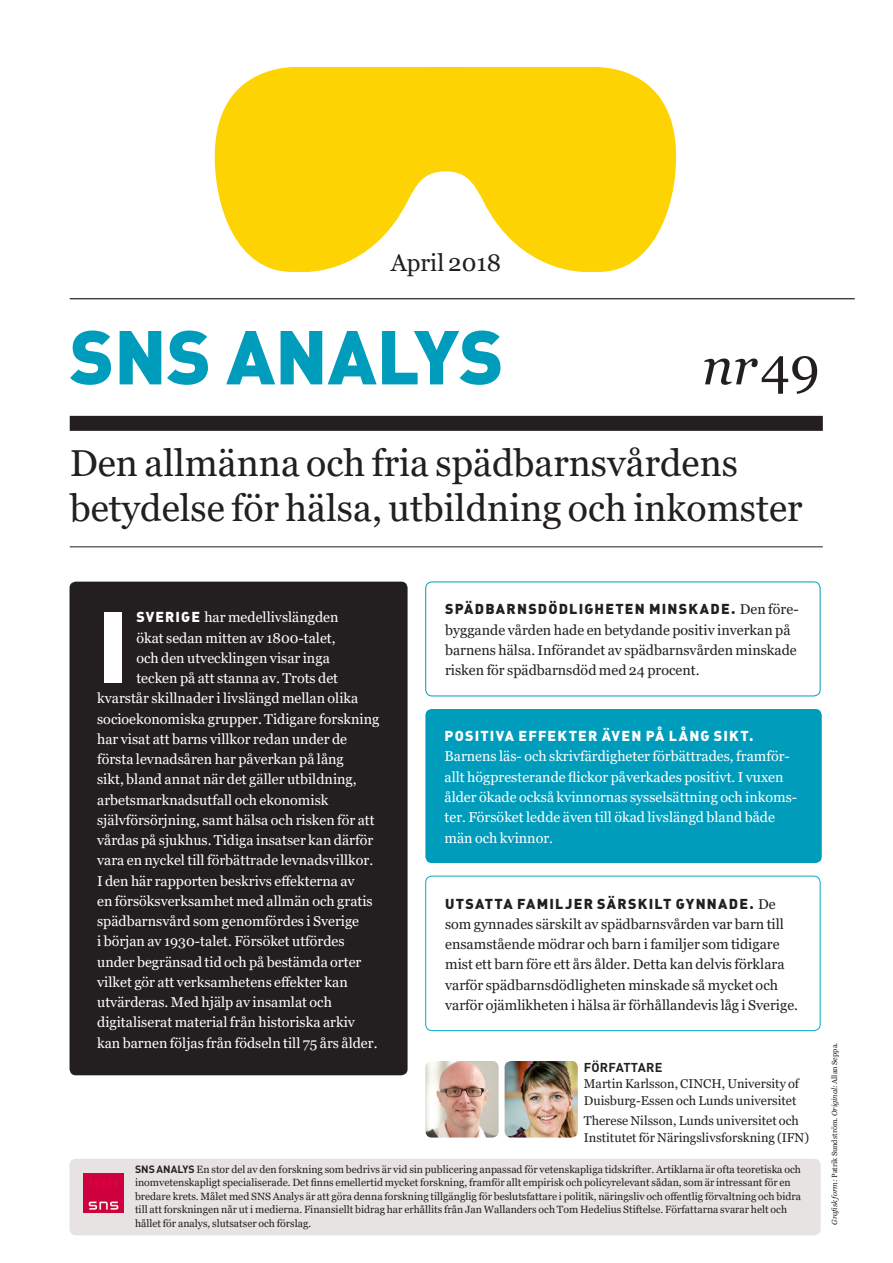
<style>
.page{position:relative;width:893px;height:1263px;background:#fff}
.page>*{position:absolute;margin:0;border:0;box-sizing:border-box;transform-origin:0 0}
.Brödtext{font:99.6px "DIN Black Alternate";color:#fff}
.SNS_Analys{font:75px "DIN Black Alternate";color:#009cbc}
.SNS_Analys-2{font:italic 52.5px "Georgia";color:#231f20}
.R_1{font:37.5px/45px "Georgia";color:#231f20}
.Datum{font:24px "Georgia";color:#231f20}
.Brödtext-2{font:14.25px "Georgia";color:#fff}
.Artikel_-_svart{font:14.25px/20.2px "Georgia";color:#231f20}
.Artikel_-_vit{font:14.25px/20.2px "Georgia";color:#fff}
.Författare{font:12.75px/16.5px "Georgia";color:#231f20}
.Författare-2{font:12.75px "DIN Bold Alternate";letter-spacing:.025em;color:#231f20}
.Redaktionsruta{font:10.5px/13.5px "Georgia";color:#231f20}
.Redaktionsruta-2{font:7.5px "Georgia";color:#231f20}
.s1{font-style:normal}
.s2{font-family:"DIN Black Alternate"}
.s3{font-family:"DIN Bold Alternate"}
.s4{font-style:italic}
</style>
<div class="page">
<hr style="left:70px;top:298px;width:785px;height:1px;background:#231f20">
<div style="left:70px;top:416px;width:753px;height:15px;background:#231f20"></div>
<hr style="left:70px;top:546px;width:753px;height:1px;background:#231f20">
<div style="left:70px;top:582px;width:338px;height:493px;background:#231f20;border-radius:6px"></div>
<div style="left:425px;top:582px;width:395px;height:114px;border:1px solid #009cbc;border-radius:6px"></div>
<svg style="left:215px;top:67px;width:207px;height:205px;background:#fed92a"></svg>
<svg style="left:422px;top:67px;width:254px;height:205px;fill:#fed304"></svg>
<div style="left:70px;top:1159px;width:751px;height:76px;background:#e7e3e2;border-radius:6px"></div>
<img style="left:505px;top:1061px;width:73px;height:76px">
<img style="left:425px;top:1061px;width:74px;height:76px">
<img style="left:83px;top:1173px;width:40px;height:40px">
<div style="left:425px;top:876px;width:395px;height:155px;border:1px solid #00abc5;border-radius:6px"></div>
<div style="left:425px;top:709px;width:397px;height:154px;background:#009cbc;border-radius:6px"></div>
<p class="Datum" style="left:391px;top:248px;width:112px">April 2018</p>
<p class="SNS_Analys" style="left:70px;top:307px;width:435px">SNS ANALYS</p>
<p class="SNS_Analys-2" style="left:702px;top:333px;width:119px">nr <span class="s1">49</span></p>
<p class="R_1" style="left:70px;top:441px;width:734px">Den allmänna och fria spädbarnsvårdens betydelse för hälsa, utbildning och inkomster</p>
<p class="Brödtext" style="left:97px;top:580px;width:33px">I</p>
<p class="Brödtext-2" style="left:136px;top:609px;width:204px"><span class="s2">SVERIGE</span> har medellivslängden</p>
<p class="Brödtext-2" style="left:136px;top:629px;width:201px">ökat sedan mitten av 1800-talet,</p>
<p class="Brödtext-2" style="left:136px;top:649px;width:195px">och den utvecklingen visar inga</p>
<p class="Brödtext-2" style="left:136px;top:669px;width:203px">tecken på att stanna av. Trots det</p>
<p class="Brödtext-2" style="left:97px;top:690px;width:263px">kvarstår skillnader i livslängd mellan olika</p>
<p class="Brödtext-2" style="left:97px;top:710px;width:284px">socioekonomiska grupper. Tidigare forskning</p>
<p class="Brödtext-2" style="left:97px;top:730px;width:251px">har visat att barns villkor redan under de</p>
<p class="Brödtext-2" style="left:97px;top:750px;width:248px">första levnadsåren har påverkan på lång</p>
<p class="Brödtext-2" style="left:97px;top:771px;width:261px">sikt, bland annat när det gäller utbildning,</p>
<p class="Brödtext-2" style="left:97px;top:791px;width:233px">arbetsmarknadsutfall och ekonomisk</p>
<p class="Brödtext-2" style="left:97px;top:811px;width:279px">självförsörjning, samt hälsa och risken för att</p>
<p class="Brödtext-2" style="left:97px;top:831px;width:278px">vårdas på sjukhus. Tidiga insatser kan därför</p>
<p class="Brödtext-2" style="left:97px;top:852px;width:277px">vara en nyckel till förbättrade levnadsvillkor.</p>
<p class="Brödtext-2" style="left:97px;top:872px;width:259px">I den här rapporten beskrivs effekterna av</p>
<p class="Brödtext-2" style="left:97px;top:892px;width:277px">en försöksverksamhet med allmän och gratis</p>
<p class="Brödtext-2" style="left:97px;top:912px;width:263px">spädbarnsvård som genomfördes i Sverige</p>
<p class="Brödtext-2" style="left:97px;top:933px;width:249px">i början av 1930-talet. Försöket utfördes</p>
<p class="Brödtext-2" style="left:97px;top:953px;width:266px">under begränsad tid och på bestämda orter</p>
<p class="Brödtext-2" style="left:97px;top:973px;width:252px">vilket gör att verksamhetens effekter kan</p>
<p class="Brödtext-2" style="left:97px;top:993px;width:236px">utvärderas. Med hjälp av insamlat och</p>
<p class="Brödtext-2" style="left:97px;top:1014px;width:259px">digitaliserat material från historiska arkiv</p>
<p class="Brödtext-2" style="left:97px;top:1034px;width:282px">kan barnen följas från födseln till 75 års ålder.</p>
<p class="Artikel_-_svart" style="left:445px;top:600px;width:355px"><span class="s2">SPÄDBARNSDÖDLIGHETEN MINSKADE.</span> Den före&shy;byggande vården hade en betydande positiv inverkan på barnens hälsa. Införandet av spädbarnsvården minskade risken för spädbarnsdöd med 24 procent.</p>
<p class="Artikel_-_vit" style="left:445px;top:726px;width:353px"><span class="s2">POSITIVA EFFEKTER ÄVEN PÅ LÅNG SIKT.<br></span>Barnens läs- och skrivfärdigheter förbättrades, framför&shy;allt högpresterande flickor påverkades positivt. I vuxen ålder ökade också kvinnornas sysselsättning och inkoms&shy;ter. Försöket ledde även till ökad livslängd bland både män och kvinnor.</p>
<p class="Artikel_-_svart" style="left:445px;top:894px;width:354px"><span class="s2">UTSATTA FAMILJER SÄRSKILT GYNNADE.</span> De som gynnades särskilt av spädbarnsvården var barn till ensamstående mödrar och barn i familjer som tidigare mist ett barn före ett års ålder. Detta kan delvis förklara varför spädbarnsdödligheten minskade så mycket och varför ojämlikheten i hälsa är förhållandevis låg i Sverige.</p>
<p class="Författare-2" style="left:584px;top:1058px;width:80px">FÖRFATTARE</p>
<p class="Författare" style="left:584px;top:1076px;width:217px">Martin Karlsson, CINCH, University of<br>Duisburg-Essen och Lunds universitet</p>
<p class="Författare" style="left:584px;top:1113px;width:227px">Therese Nilsson, Lunds universitet och<br>Institutet för Näringslivsforskning (IFN)</p>
<p class="Redaktionsruta" style="left:135px;top:1162px;width:668px"><span class="s3">SNS ANALYS</span> En stor del av den forskning som bedrivs är vid sin publicering anpassad för vetenskapliga tidskrifter. Artiklarna är ofta teoretiska och inomvetenskapligt specialiserade. Det finns emellertid mycket forskning, framför allt empirisk och policyrelevant sådan, som är intressant för en bredare krets. Målet med SNS Analys är att göra denna forskning tillgänglig för beslutsfattare i politik, näringsliv och offentlig förvaltning och bidra till att forskningen når ut i medierna. Finansiellt bidrag har erhållits från Jan Wallanders och Tom Hedelius Stiftelse. Författarna svarar helt och hållet för analys, slutsatser och förslag.</p>
<p class="Redaktionsruta-2" style="left:830px;top:1225px;width:184px;rotate:-90deg"><span class="s4">Grafisk form:</span> Patrik Sundström. <span class="s4">Original:</span> Allan Seppa.</p>
</div>
